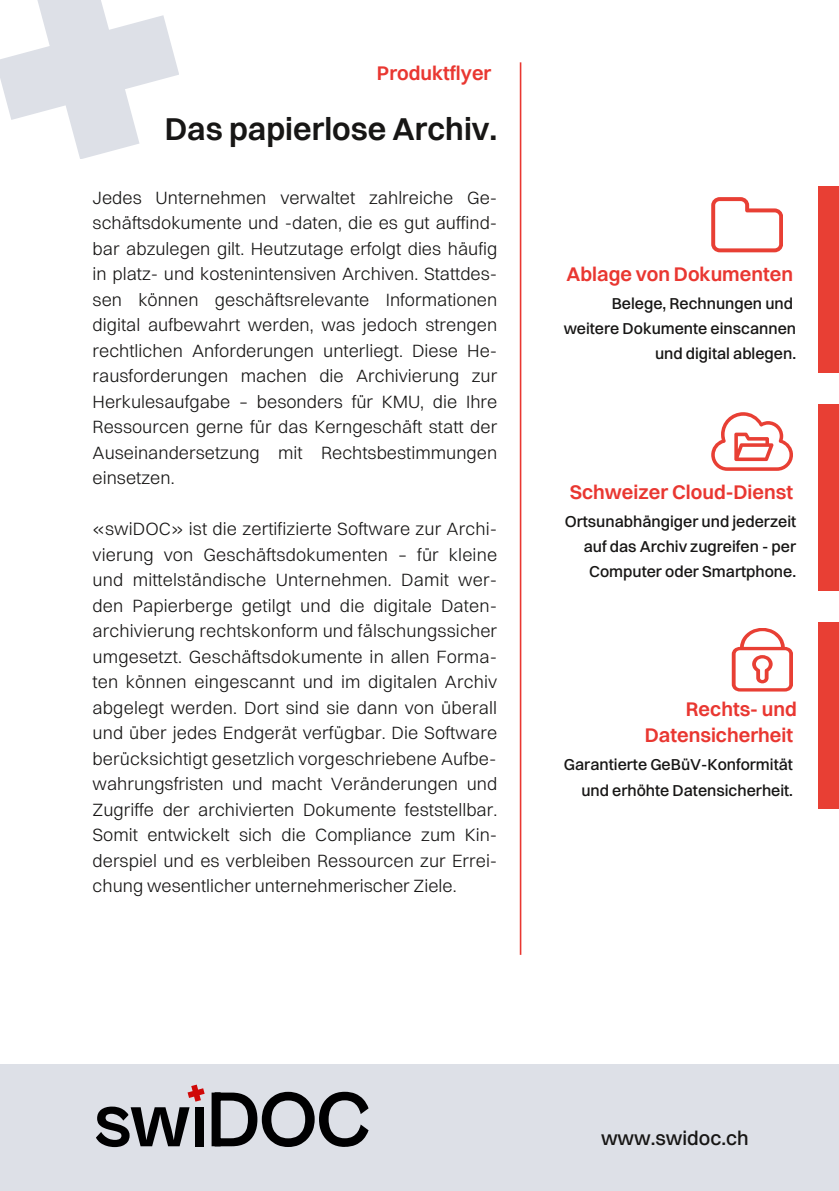
<style>
.page{position:relative;width:839px;height:1191px;background:#fff}
.page>*{position:absolute;margin:0;border:0;box-sizing:border-box;transform-origin:0 0}
.t1{font:600 32px "Switzer";color:#171615}
.t2{font:600 20px/25.6px "Switzer";color:#e93731;text-align:right}
.t3{font:500 20px "Switzer";color:#171615}
.t4{font:300 18px/25.6px "Switzer";color:#171615;text-align:justify}
.t5{font:500 16px/25.4px "Switzer";color:#171615;text-align:right}
</style>
<div class="page">
<svg style="left:0;top:0;width:178px;height:159px"></svg>
<hr style="left:520px;top:62px;width:1px;height:893px;background:#e93731">
<svg style="left:711px;top:412px;width:82px;height:59px"></svg>
<svg style="left:711px;top:197px;width:72px;height:55px"></svg>
<svg style="left:731px;top:628px;width:62px;height:64px"></svg>
<div style="left:818px;top:186px;width:20px;height:187px;background:#e83f34"></div>
<div style="left:818px;top:404px;width:20px;height:187px;background:#e83f34"></div>
<div style="left:818px;top:622px;width:20px;height:187px;background:#e83f34"></div>
<div style="left:0;top:1064px;width:838px;height:127px;background:#dde0e7"></div>
<svg style="left:211px;top:1092px;width:157px;height:55px"></svg>
<svg style="left:96px;top:1085px;width:109px;height:62px"></svg>
<p class="t2" style="left:377px;top:60px;width:116px">Produktflyer</p>
<p class="t1" style="left:165px;top:109px;width:334px">Das papierlose Archiv.</p>
<p class="t4" style="left:93px;top:184px;width:406px">Jedes Unternehmen verwaltet zahlreiche Ge&shy;schäftsdokumente und -daten, die es gut auffind&shy;bar abzulegen gilt. Heutzutage erfolgt dies häufig in platz- und kostenintensiven Archiven. Stattdes&shy;sen können geschäftsrelevante Informationen digital aufbewahrt werden, was jedoch strengen rechtlichen Anforderungen unterliegt. Diese He&shy;rausforderungen machen die Archivierung zur Herkulesaufgabe – besonders für KMU, die Ihre Ressourcen gerne für das Kerngeschäft statt der Auseinandersetzung mit Rechtsbestimmungen einsetzen.</p>
<p class="t4" style="left:93px;top:516px;width:406px">«swiDOC» ist die zertifizierte Software zur Archi&shy;vierung von Geschäftsdokumenten – für kleine und mittelständische Unternehmen. Damit wer&shy;den Papierberge getilgt und die digitale Daten&shy;archivierung rechtskonform und fälschungssicher umgesetzt. Geschäftsdokumente in allen Forma&shy;ten können eingescannt und im digitalen Archiv abgelegt werden. Dort sind sie dann von überall und über jedes Endgerät verfügbar. Die Software berücksichtigt gesetzlich vorgeschriebene Aufbe-</p>
<p class="t4" style="left:93px;top:771px;width:406px">wahrungsfristen und macht Veränderungen und Zugriffe der archivierten Dokumente feststellbar.<br>Somit entwickelt sich die Compliance zum Kin&shy;derspiel und es verbleiben Ressourcen zur Errei&shy;chung wesentlicher unternehmerischer Ziele.</p>
<p class="t2" style="left:566px;top:261px;width:228px">Ablage von Dokumenten</p>
<p class="t5" style="left:611px;top:290px;width:183px">Belege, Rechnungen und</p>
<p class="t5" style="left:563px;top:315px;width:234px">weitere Dokumente einscannen und digital ablegen.</p>
<p class="t2" style="left:569px;top:479px;width:225px">Schweizer Cloud-Dienst</p>
<p class="t5" style="left:564px;top:508px;width:233px">Ortsunabhängiger und jederzeit auf das Archiv zugreifen - per<br>Computer oder Smartphone.</p>
<p class="t2" style="left:644px;top:696px;width:153px">Rechts- und<br>Datensicherheit</p>
<p class="t5" style="left:563px;top:752px;width:231px">Garantierte GeBüV-Konformität und erhöhte Datensicherheit.</p>
<p class="t3" style="left:601px;top:1125px;width:149px">www.swidoc.ch</p>
</div>
